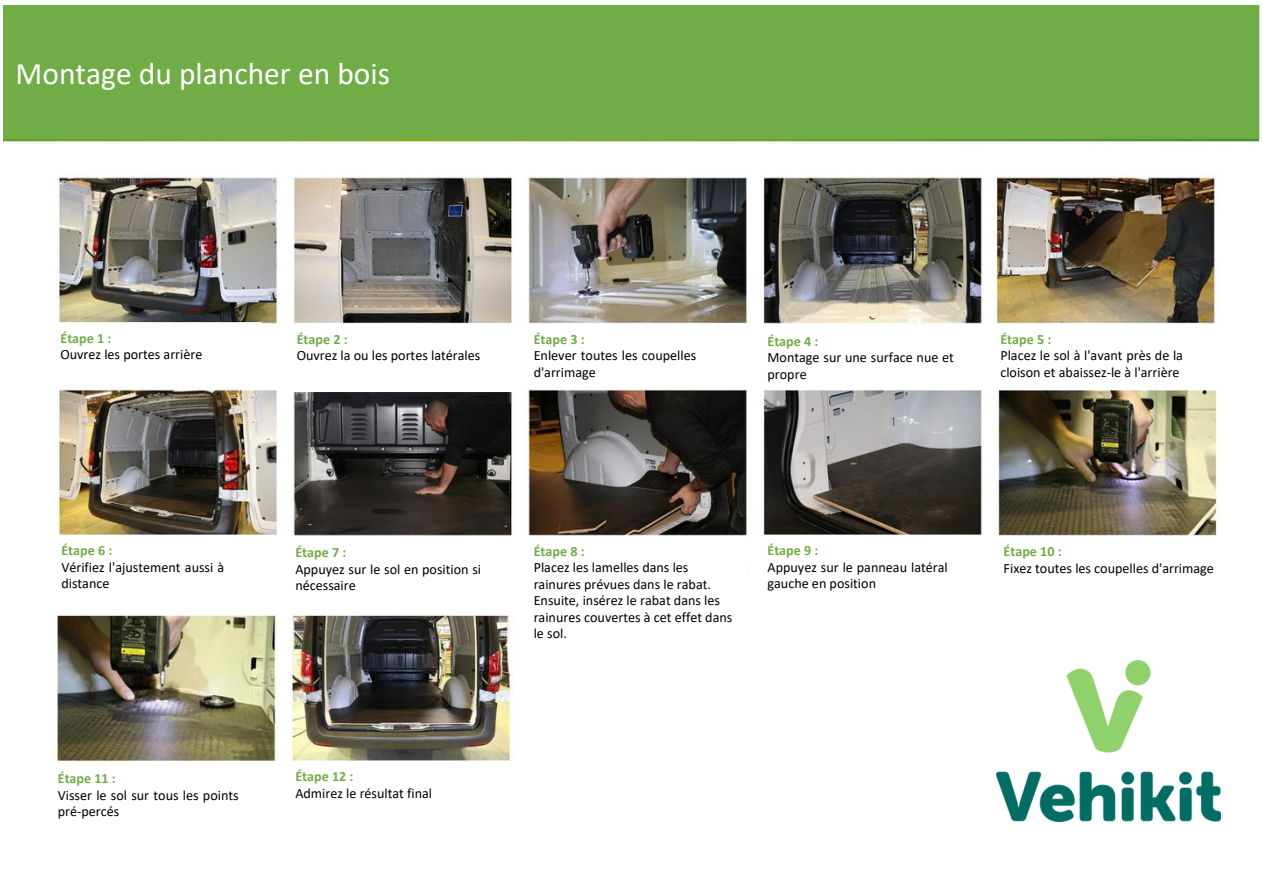
<style>
.page{position:relative;width:1263px;height:894px;background:#fff}
.page>*{position:absolute;margin:0;border:0;box-sizing:border-box;transform-origin:0 0}
.t1{font:31.5px "Calibri";color:#fff}
.t2{font:14.1px/16.5px "Calibri";color:#000}
.t3{font:700 14.1px "Calibri";color:#70ad47}
</style>
<div class="page">
<img style="left:3px;top:139px;width:1255px;height:623px">
<div style="left:49px;top:322px;width:212px;height:51px;background:#fff"></div>
<div style="left:48px;top:322px;width:214px;height:52px;border:1px solid #fff"></div>
<div style="left:283px;top:760px;width:226px;height:66px;border:1px solid #fff"></div>
<div style="left:285px;top:324px;width:231px;height:67px;background:#fff"></div>
<div style="left:284px;top:323px;width:233px;height:69px;border:1px solid #fff"></div>
<div style="left:522px;top:324px;width:235px;height:63px;background:#fff"></div>
<div style="left:755px;top:326px;width:216px;height:62px;background:#fff"></div>
<div style="left:4px;top:6px;width:1255px;height:132px;background:#70ad47"></div>
<div style="left:3px;top:5px;width:1256px;height:134px;border:1px solid #70ad47"></div>
<div style="left:988px;top:324px;width:242px;height:65px;background:#fff"></div>
<div style="left:988px;top:323px;width:243px;height:66px;border:1px solid #fff"></div>
<div style="left:49px;top:535px;width:225px;height:68px;background:#fff"></div>
<div style="left:49px;top:534px;width:226px;height:70px;border:1px solid #fff"></div>
<div style="left:283px;top:537px;width:225px;height:65px;background:#fff"></div>
<div style="left:522px;top:536px;width:225px;height:116px;background:#fff"></div>
<div style="left:521px;top:535px;width:226px;height:117px;border:1px solid #fff"></div>
<div style="left:755px;top:535px;width:241px;height:68px;background:#fff"></div>
<div style="left:755px;top:534px;width:241px;height:70px;border:1px solid #fff"></div>
<div style="left:991px;top:536px;width:243px;height:68px;background:#fff"></div>
<div style="left:991px;top:535px;width:243px;height:70px;border:1px solid #fff"></div>
<div style="left:974px;top:618px;width:268px;height:268px;background:#fff"></div>
<img style="left:996px;top:660px;width:224px;height:161px">
<p class="t1" style="left:16px;top:60px;width:376px">Montage du plancher en bois</p>
<p class="t3" style="left:60px;top:332px;width:52px">Étape 1 :</p>
<p class="t2" style="left:60px;top:347px;width:143px">Ouvrez les portes arrière</p>
<p class="t3" style="left:297px;top:333px;width:52px">Étape 2 :</p>
<p class="t2" style="left:297px;top:348px;width:185px">Ouvrez la ou les portes latérales</p>
<p class="t3" style="left:534px;top:333px;width:52px">Étape 3 :</p>
<p class="t2" style="left:534px;top:348px;width:164px">Enlever toutes les coupelles d'arrimage</p>
<p class="t3" style="left:767px;top:335px;width:52px">Étape 4 :</p>
<p class="t2" style="left:767px;top:350px;width:188px">Montage sur une surface nue et propre</p>
<p class="t3" style="left:1000px;top:333px;width:52px">Étape 5 :</p>
<p class="t2" style="left:1000px;top:348px;width:184px">Placez le sol à l'avant près de la cloison et abaissez-le à l'arrière</p>
<p class="t3" style="left:61px;top:544px;width:52px">Étape 6 :</p>
<p class="t2" style="left:61px;top:559px;width:164px">Vérifiez l'ajustement aussi à distance</p>
<p class="t3" style="left:58px;top:772px;width:60px">Étape 11 :</p>
<p class="t2" style="left:58px;top:787px;width:182px">Visser le sol sur tous les points pré-percés</p>
<p class="t3" style="left:295px;top:546px;width:52px">Étape 7 :</p>
<p class="t2" style="left:295px;top:561px;width:187px">Appuyez sur le sol en position si nécessaire</p>
<p class="t3" style="left:295px;top:770px;width:60px">Étape 12 :</p>
<p class="t2" style="left:295px;top:785px;width:138px">Admirez le résultat final</p>
<p class="t3" style="left:534px;top:545px;width:52px">Étape 8 :</p>
<p class="t2" style="left:534px;top:560px;width:156px">Placez les lamelles dans les</p>
<p class="t2" style="left:534px;top:577px;width:200px">rainures prévues dans le rabat.<br>Ensuite, insérez le rabat dans les rainures couvertes à cet effet dans le sol.</p>
<p class="t3" style="left:767px;top:544px;width:52px">Étape 9 :</p>
<p class="t2" style="left:767px;top:559px;width:182px">Appuyez sur le panneau latéral gauche en position</p>
<p class="t3" style="left:1004px;top:545px;width:60px">Étape 10 :</p>
<p class="t2" style="left:1004px;top:560px;width:212px">Fixez toutes les coupelles d'arrimage</p>
</div>
